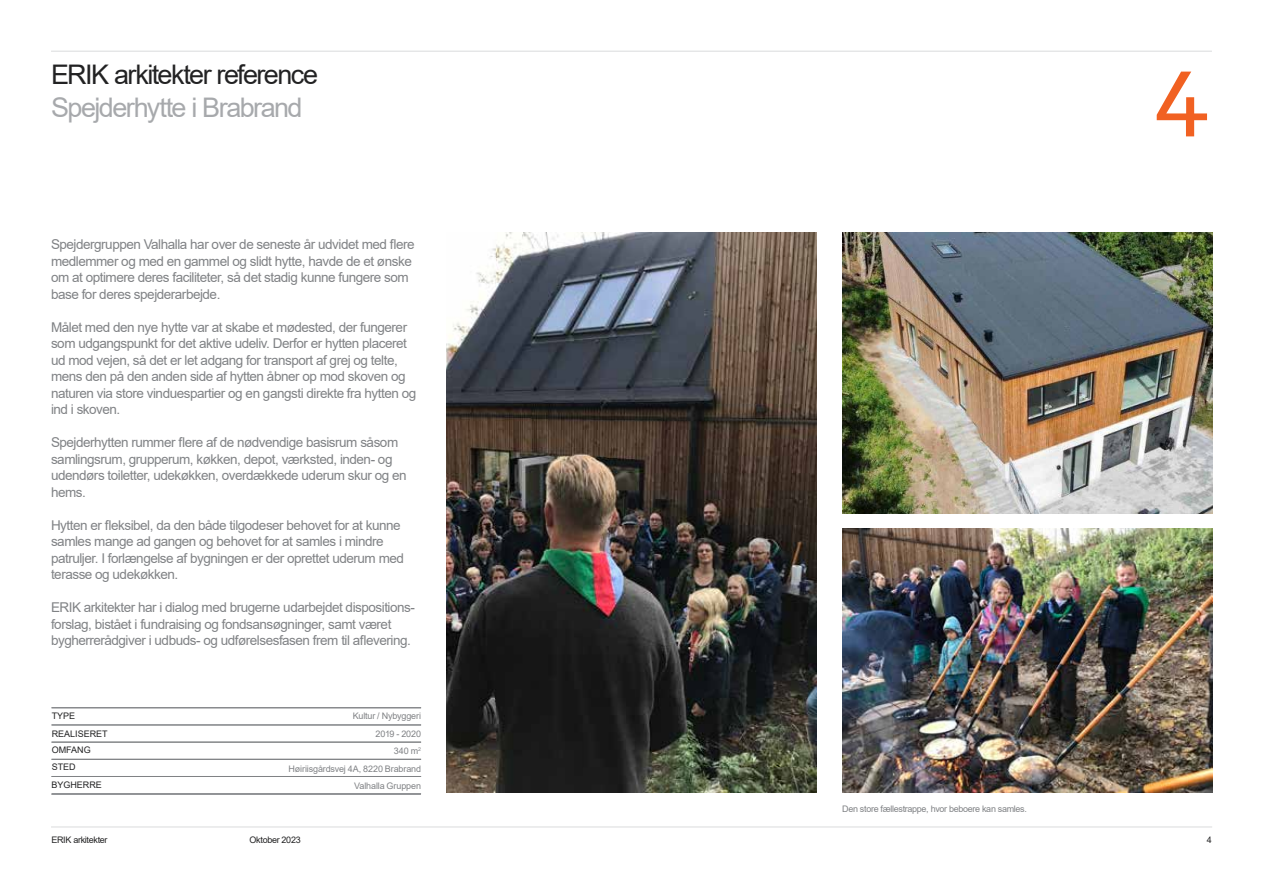
<style>
.page{position:relative;width:1263px;height:893px;background:#fff}
.page>*{position:absolute;margin:0;border:0;box-sizing:border-box;transform-origin:0 0}
.t1{font:90px "Peclet";color:#f16122}
.t2{font:27px "Arial";letter-spacing:-.06em;color:#222223}
.t3{font:27px "Arial";letter-spacing:-.055em;color:#a7a9ac}
.t4{font:13.5px/16.5px "Arial";letter-spacing:-.035em;color:#808285}
.t5{font:9px "Arial";letter-spacing:-.015em;color:#808285}
.t6{font:9px "Arial";letter-spacing:-.035em;color:#808285}
.t7{font:9px "Arial";color:#222223}
.t8{font:9px "Arial";letter-spacing:-.035em;color:#222223}
</style>
<div class="page">
<hr style="left:51px;top:827px;width:1161px;height:1px;background:#dadbdc">
<hr style="left:51px;top:51px;width:1161px;height:1px;background:#dadbdc">
<hr style="left:52px;top:793px;width:369px;height:1px;background:#808285">
<hr style="left:52px;top:742px;width:369px;height:1px;background:#808285">
<hr style="left:52px;top:707px;width:369px;height:1px;background:#808285">
<hr style="left:52px;top:759px;width:369px;height:1px;background:#808285">
<hr style="left:52px;top:725px;width:369px;height:1px;background:#808285">
<hr style="left:52px;top:776px;width:369px;height:1px;background:#808285">
<hr style="left:51px;top:794px;width:370px;height:1px;background:#808285">
<img style="left:842px;top:233px;width:370px;height:280px">
<img style="left:842px;top:528px;width:370px;height:264px">
<img style="left:446px;top:233px;width:370px;height:559px">
<h2 class="t2" style="left:51px;top:56px;width:269px">ERIK arkitekter reference</h2>
<h2 class="t3" style="left:51px;top:89px;width:253px">Spejderhytte i Brabrand</h2>
<p class="t4" style="left:51px;top:236px;width:365px">Spejdergruppen Valhalla har over de seneste år udvidet med flere medlemmer og med en gammel og slidt hytte, havde de et ønske om at optimere deres faciliteter, så det stadig kunne fungere som base for deres spejderarbejde.</p>
<p class="t4" style="left:51px;top:318px;width:367px">Målet med den nye hytte var at skabe et mødested, der fungerer som udgangspunkt for det aktive udeliv. Derfor er hytten placeret ud mod vejen, så det er let adgang for transport af grej og telte, mens den på den anden side af hytten åbner op mod skoven og naturen via store vinduespartier og en gangsti direkte fra hytten og ind i skoven.</p>
<p class="t4" style="left:51px;top:434px;width:357px">Spejderhytten rummer flere af de nødvendige basisrum såsom samlingsrum, grupperum, køkken, depot, værksted, inden- og udendørs toiletter, udekøkken, overdækkede uderum skur og en hems.</p>
<p class="t4" style="left:51px;top:516px;width:354px">Hytten er fleksibel, da den både tilgodeser behovet for at kunne samles mange ad gangen og behovet for at samles i mindre patruljer. I forlængelse af bygningen er der oprettet uderum med terasse og udekøkken.</p>
<p class="t4" style="left:51px;top:599px;width:365px">ERIK arkitekter har i dialog med brugerne udarbejdet dispositions&shy;forslag, bistået i fundraising og fondsansøgninger, samt været bygherrerådgiver i udbuds- og udførelsesfasen frem til aflevering.</p>
<p class="t7" style="left:52px;top:710px;width:25px">TYPE</p>
<p class="t5" style="left:353px;top:710px;width:70px">Kultur / Nybyggeri</p>
<p class="t7" style="left:52px;top:727px;width:58px">REALISERET</p>
<p class="t5" style="left:375px;top:727px;width:47px">2019 - 2020</p>
<p class="t7" style="left:52px;top:743px;width:41px">OMFANG</p>
<p class="t5" style="left:394px;top:745px;width:29px">340 m<sup>2</sup></p>
<p class="t7" style="left:52px;top:761px;width:26px">STED</p>
<p class="t5" style="left:289px;top:762px;width:134px">Høiriisgårdsvej 4A, 8220 Brabrand</p>
<p class="t7" style="left:51px;top:779px;width:52px">BYGHERRE</p>
<p class="t5" style="left:354px;top:779px;width:68px">Valhalla Gruppen</p>
<h1 class="t1" style="left:1152px;top:47px;width:61px">4</h1>
<p class="t6" style="left:842px;top:802px;width:186px">Den store fællestrappe, hvor beboere kan samles.</p>
<p class="t8" style="left:51px;top:834px;width:58px">ERIK arkitekter</p>
<p class="t8" style="left:250px;top:834px;width:53px">Oktober 2023</p>
<p class="t7" style="left:1207px;top:834px;width:7px">4</p>
</div>
